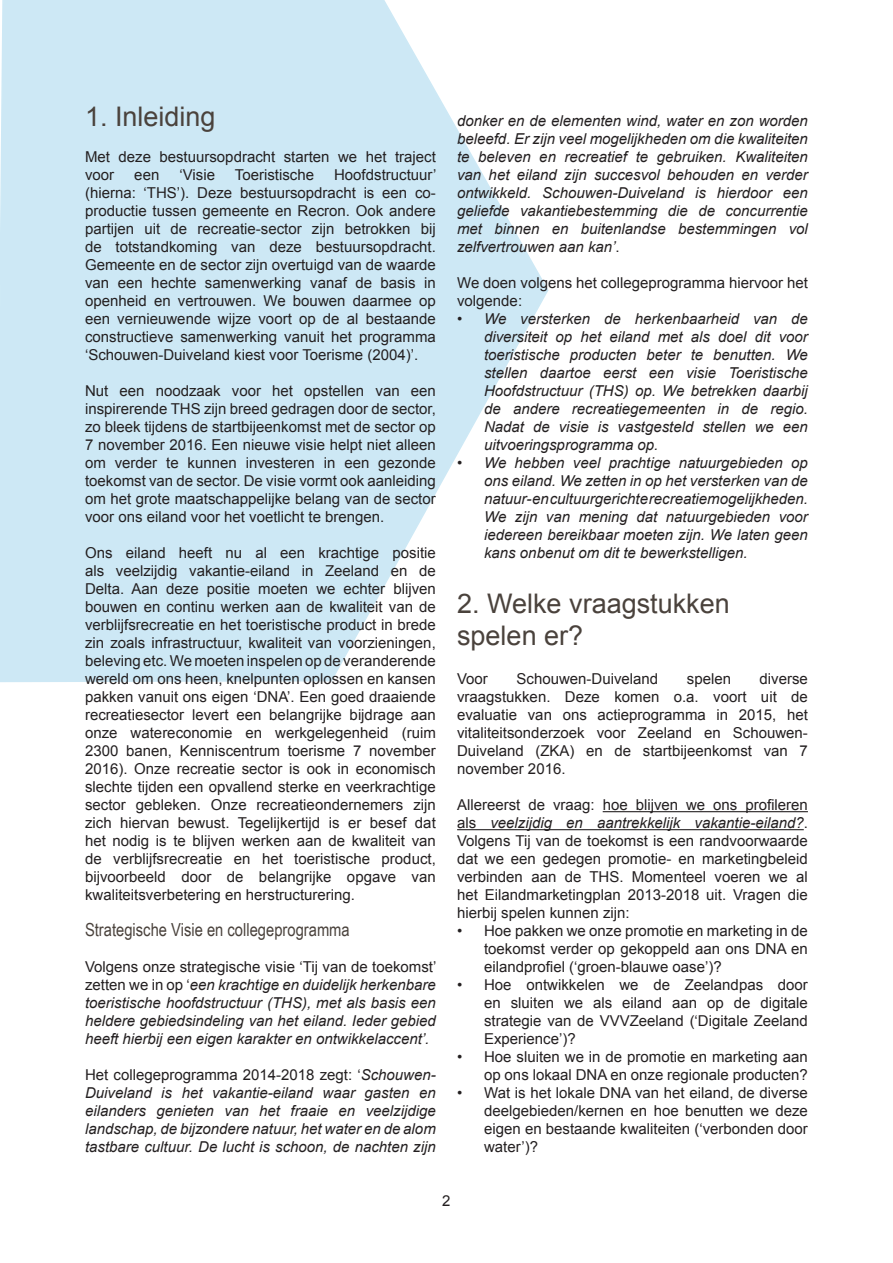
<style>
.page{position:relative;width:893px;height:1263px;background:#fff}
.page>*{position:absolute;margin:0;border:0;box-sizing:border-box;transform-origin:0 0}
.t1{font:27px/32.4px "Arial";color:#4a423c}
.t2{font:18px "Arial Narrow";color:#4a423c}
.t3{font:15px/18px "Arial";color:#231f20;text-align:justify}
.t4{font:italic 15px/18px "Arial";color:#231f20;text-align:justify}
.s1{font-style:normal}
.s2{font-style:italic}
</style>
<div class="page">
<svg style="left:0;top:0;width:549px;height:682px"></svg>
<hr style="left:603px;top:811px;width:205px;height:1px;background:#231f20">
<hr style="left:457px;top:829px;width:347px;height:1px;background:#231f20">
<h1 class="t1" style="left:85px;top:100px;width:132px">1. Inleiding</h1>
<p class="t3" style="left:85px;top:148px;width:352px">Met deze bestuursopdracht starten we het traject voor</p>
<p class="t3" style="left:85px;top:166px;width:353px;text-indent:249px">Hoofdstructuur’ (hierna: ‘THS’). Deze bestuursopdracht is een co&shy;productie tussen gemeente en Recron. Ook andere partijen uit de recreatie-sector zijn betrokken bij de totstandkoming van deze bestuursopdracht.<br>Gemeente en de sector zijn overtuigd van de waarde van een hechte samenwerking vanaf de basis in openheid en vertrouwen. We bouwen daarmee op een vernieuwende wijze voort op de al bestaande constructieve samenwerking vanuit het programma ‘Schouwen-Duiveland kiest voor Toerisme (2004)’.</p>
<p class="t3" style="left:85px;top:382px;width:352px">Nut een noodzaak voor het opstellen van een inspirerende THS zijn breed gedragen door de sector, zo bleek tijdens de startbijeenkomst met de sector op 7 november 2016. Een nieuwe visie helpt niet alleen om verder te kunnen investeren in een gezonde toekomst van de sector. De visie vormt ook aanleiding om het grote maatschappelijke belang van de sector voor ons eiland voor het voetlicht te brengen.</p>
<p class="t3" style="left:85px;top:544px;width:352px">Ons eiland heeft nu al een krachtige positie als veelzijdig vakantie-eiland in Zeeland en de Delta. Aan deze positie moeten we echter blijven bouwen en continu werken aan de kwaliteit van de verblijfsrecreatie en het toeristische product in brede zin zoals infrastructuur, kwaliteit van voorzieningen, beleving etc. We moeten inspelen op de veranderende wereld om ons heen, knelpunten oplossen en kansen pakken vanuit ons eigen ‘DNA’. Een goed draaiende recreatiesector levert een belangrijke bijdrage aan onze watereconomie en werkgelegenheid (ruim 2300 banen, Kenniscentrum toerisme 7 november 2016). Onze recreatie sector is ook in economisch slechte tijden een opvallend sterke en veerkrachtige sector gebleken. Onze recreatieondernemers zijn zich hiervan bewust. Tegelijkertijd is er besef dat het nodig is te blijven werken aan de kwaliteit van de verblijfsrecreatie en het toeristische product, bijvoorbeeld door de belangrijke opgave van kwaliteitsverbetering en herstructurering.</p>
<p class="t2" style="left:85px;top:916px;width:266px">Strategische Visie en collegeprogramma</p>
<p class="t4" style="left:85px;top:958px;width:353px"><span class="s1">Volgens onze strategische visie ‘Tij van de toekomst’ zetten we in op ‘</span>een krachtige en duidelijk herkenbare toeristische hoofdstructuur (THS), met als basis een heldere gebiedsindeling van het eiland. Ieder gebied heeft hierbij een eigen karakter en ontwikkelaccent’.</p>
<p class="t4" style="left:85px;top:1066px;width:352px"><span class="s1">Het collegeprogramma 2014-2018 zegt: ‘</span>Schouwen-Duiveland is het vakantie-eiland waar gasten en eilanders genieten van het fraaie en veelzijdige landschap, de bijzondere natuur, het water en de alom tastbare cultuur. De lucht is schoon, de nachten zijn</p>
<p class="t3" style="left:134px;top:166px;width:27px">een</p>
<p class="t3" style="left:179px;top:166px;width:37px">‘Visie</p>
<p class="t3" style="left:235px;top:166px;width:81px">Toeristische</p>
<p class="t4" style="left:457px;top:112px;width:352px">donker en de elementen wind, water en zon worden beleefd. Er zijn veel mogelijkheden om die kwaliteiten te beleven en recreatief te gebruiken. Kwaliteiten van het eiland zijn succesvol behouden en verder ontwikkeld. Schouwen-Duiveland is hierdoor een geliefde vakantiebestemming die de concurrentie met binnen en buitenlandse bestemmingen vol zelfvertrouwen aan kan’<span class="s1">.</span></p>
<p class="t3" style="left:457px;top:274px;width:352px">We doen volgens het collegeprogramma hiervoor het volgende:</p>
<p class="t4" style="left:484px;top:310px;width:325px;text-indent:-27px">• We versterken de herkenbaarheid van de diversiteit op het eiland met als doel dit voor toeristische producten beter te benutten. We stellen daartoe eerst een visie Toeristische Hoofdstructuur (THS) op. We betrekken daarbij de andere recreatiegemeenten in de regio.<br>Nadat de visie is vastgesteld stellen we een uitvoeringsprogramma op.</p>
<p class="t4" style="left:484px;top:454px;width:325px;text-indent:-27px">• We hebben veel prachtige natuurgebieden op ons eiland. We zetten in op het versterken van de natuur- en cultuurgerichte recreatiemogelijkheden.<br>We zijn van mening dat natuurgebieden voor iedereen bereikbaar moeten zijn. We laten geen kans onbenut om dit te bewerkstelligen.</p>
<h1 class="t1" style="left:457px;top:587px;width:274px">2. Welke vraagstukken spelen er?</h1>
<p class="t3" style="left:457px;top:670px;width:32px">Voor</p>
<p class="t3" style="left:516px;top:670px;width:143px">Schouwen-Duiveland</p>
<p class="t3" style="left:687px;top:670px;width:46px">spelen</p>
<p class="t3" style="left:457px;top:670px;width:352px;text-indent:302px">diverse vraagstukken. Deze komen o.a. voort uit de evaluatie van ons actieprogramma in 2015, het vitaliteitsonderzoek voor Zeeland en Schouwen-Duiveland (ZKA) en de startbijeenkomst van 7 november 2016.</p>
<p class="t3" style="left:457px;top:796px;width:352px">Allereerst de vraag: hoe blijven we ons profileren als <span class="s2">veelzijdig en aantrekkelijk vakantie-eiland?</span>.<br>Volgens Tij van de toekomst is een randvoorwaarde dat we een gedegen promotie- en marketingbeleid verbinden aan de THS. Momenteel voeren we al het Eilandmarketingplan 2013-2018 uit. Vragen die hierbij spelen kunnen zijn:</p>
<p class="t3" style="left:484px;top:922px;width:325px;text-indent:-27px">• Hoe pakken we onze promotie en marketing in de toekomst verder op gekoppeld aan ons DNA en eilandprofiel (‘groen-blauwe oase’)?</p>
<p class="t3" style="left:484px;top:976px;width:325px;text-indent:-27px">• Hoe ontwikkelen we de Zeelandpas door en sluiten we als eiland aan op de digitale strategie van de VVVZeeland (‘Digitale Zeeland Experience’)?</p>
<p class="t3" style="left:457px;top:1048px;width:352px;text-align:right">• Hoe sluiten we in de promotie en marketing aan op ons lokaal DNA en onze regionale producten?</p>
<p class="t3" style="left:484px;top:1084px;width:325px;text-indent:-27px">• Wat is het lokale DNA van het eiland, de diverse deelgebieden/kernen en hoe benutten we deze eigen en bestaande kwaliteiten (‘verbonden door water’)?</p>
<p class="t3" style="left:442px;top:1192px;width:10px">2</p>
</div>
